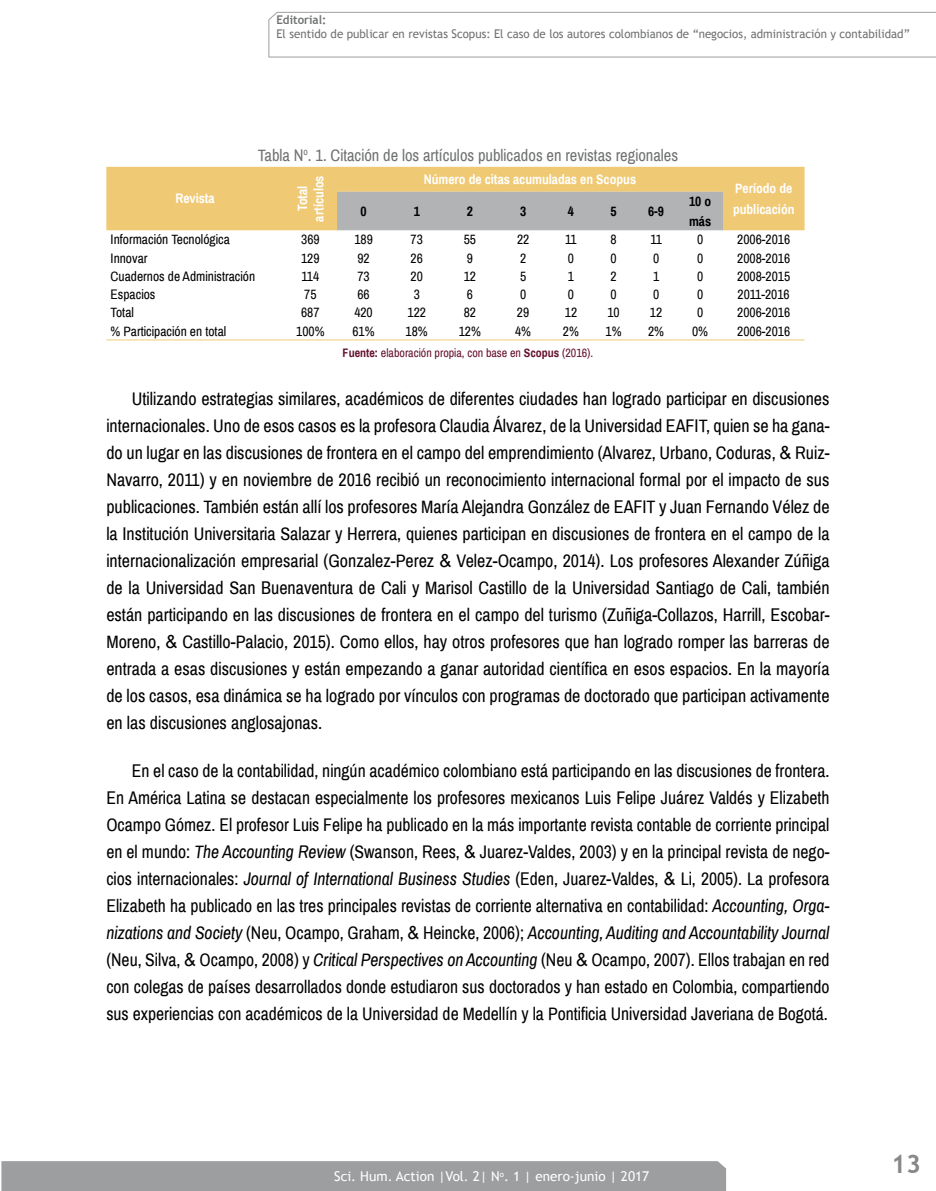
<style>
.page{position:relative;width:936px;height:1191px;background:#fff}
.page>*{position:absolute;margin:0;border:0;box-sizing:border-box;transform-origin:0 0}
.t1{font:700 25.5px "Trebuchet MS";color:#87888a}
.t2{font:18px/27px "Archivo Narrow";color:#000;text-align:justify}
.t3{font:16.5px "Archivo Narrow";color:#707172}
.t4{font:13.5px "Archivo Narrow";color:#000}
.t5{font:700 13.5px/16.5px "Archivo Narrow";color:#fff;text-align:center}
.t6{font:13.5px "Trebuchet MS";color:#fff}
.t7{font:700 13.5px/20.2px "Archivo Narrow";color:#000}
.t8{font:12px "Trebuchet MS";color:#707172;scale:.96 1}
.t9{font:12px "Archivo Narrow";color:#66122e}
.t10{font:700 12px "Trebuchet MS";color:#707172;scale:.96 1}
.s1{font-weight:700}
.s2{font-family:"Arial"}
.s3{font-style:italic}
</style>
<div class="page">
<div style="left:1px;top:1161px;width:725px;height:30px;background:#9c9e9f"></div>
<svg style="left:268px;top:12px;width:667px;height:46px"></svg>
<svg style="left:106px;top:167px;width:698px;height:63px;background:#dac189"></svg>
<hr style="left:106px;top:339px;width:178px;height:1px;background:#f0c974">
<hr style="left:284px;top:339px;width:53px;height:1px;background:#f0c974">
<hr style="left:337px;top:339px;width:53px;height:1px;background:#f0c974">
<hr style="left:390px;top:339px;width:53px;height:1px;background:#f0c974">
<hr style="left:443px;top:339px;width:53px;height:1px;background:#f0c974">
<hr style="left:496px;top:339px;width:53px;height:1px;background:#f0c974">
<hr style="left:549px;top:339px;width:43px;height:1px;background:#f0c974">
<hr style="left:592px;top:339px;width:43px;height:1px;background:#f0c974">
<hr style="left:635px;top:339px;width:42px;height:1px;background:#f0c974">
<hr style="left:677px;top:339px;width:46px;height:1px;background:#f0c974">
<hr style="left:723px;top:339px;width:81px;height:1px;background:#f0c974">
<p class="t10" style="left:276px;top:12px;width:53px">Editorial:</p>
<p class="t8" style="left:276px;top:26px;width:661px">El sentido de publicar en revistas Scopus: El caso de los autores colombianos de “negocios, administración y contabilidad”</p>
<p class="t5" style="left:175px;top:190px;width:41px">Revista</p>
<p class="t3" style="left:258px;top:145px;width:422px">Tabla N<sup>o</sup>. 1. Citación de los artículos publicados en revistas regionales</p>
<p class="t5" style="left:294px;top:222px;width:48px;rotate:-90deg">Total artículos</p>
<p class="t5" style="left:424px;top:171px;width:214px">Número de citas acumuladas en Scopus</p>
<p class="t5" style="left:735px;top:180px;width:59px">Período de</p>
<p class="t7" style="left:689px;top:191px;width:24px">10 o más</p>
<p class="t7" style="left:360px;top:201px;width:8px">0</p>
<p class="t7" style="left:413px;top:201px;width:8px">1</p>
<p class="t7" style="left:467px;top:201px;width:8px">2</p>
<p class="t7" style="left:520px;top:201px;width:8px">3</p>
<p class="t7" style="left:568px;top:201px;width:8px">4</p>
<p class="t7" style="left:610px;top:201px;width:8px">5</p>
<p class="t7" style="left:648px;top:201px;width:17px">6-9</p>
<p class="t5" style="left:733px;top:201px;width:63px">publicación</p>
<p class="t4" style="left:111px;top:231px;width:121px">Información Tecnológica</p>
<p class="t4" style="left:301px;top:231px;width:20px">369</p>
<p class="t4" style="left:354px;top:231px;width:20px">189</p>
<p class="t4" style="left:410px;top:231px;width:14px">73</p>
<p class="t4" style="left:464px;top:231px;width:14px">55</p>
<p class="t4" style="left:517px;top:231px;width:14px">22</p>
<p class="t4" style="left:565px;top:231px;width:13px">11</p>
<p class="t4" style="left:610px;top:231px;width:8px">8</p>
<p class="t4" style="left:650px;top:231px;width:13px">11</p>
<p class="t4" style="left:697px;top:231px;width:8px">0</p>
<p class="t4" style="left:737px;top:231px;width:54px">2006-2016</p>
<p class="t4" style="left:111px;top:250px;width:38px">Innovar</p>
<p class="t4" style="left:301px;top:250px;width:20px">129</p>
<p class="t4" style="left:357px;top:250px;width:14px">92</p>
<p class="t4" style="left:410px;top:250px;width:14px">26</p>
<p class="t4" style="left:467px;top:250px;width:8px">9</p>
<p class="t4" style="left:520px;top:250px;width:8px">2</p>
<p class="t4" style="left:568px;top:250px;width:8px">0</p>
<p class="t4" style="left:610px;top:250px;width:8px">0</p>
<p class="t4" style="left:653px;top:250px;width:8px">0</p>
<p class="t4" style="left:697px;top:250px;width:8px">0</p>
<p class="t4" style="left:737px;top:250px;width:54px">2008-2016</p>
<p class="t4" style="left:111px;top:268px;width:146px">Cuadernos de Administración</p>
<p class="t4" style="left:301px;top:268px;width:19px">114</p>
<p class="t4" style="left:357px;top:268px;width:14px">73</p>
<p class="t4" style="left:410px;top:268px;width:14px">20</p>
<p class="t4" style="left:463px;top:268px;width:14px">12</p>
<p class="t4" style="left:520px;top:268px;width:8px">5</p>
<p class="t4" style="left:568px;top:268px;width:8px">1</p>
<p class="t4" style="left:610px;top:268px;width:8px">2</p>
<p class="t4" style="left:653px;top:268px;width:8px">1</p>
<p class="t4" style="left:697px;top:268px;width:8px">0</p>
<p class="t4" style="left:737px;top:268px;width:54px">2008-2015</p>
<p class="t4" style="left:110px;top:286px;width:46px">Espacios</p>
<p class="t4" style="left:304px;top:286px;width:14px">75</p>
<p class="t4" style="left:357px;top:286px;width:14px">66</p>
<p class="t4" style="left:413px;top:286px;width:8px">3</p>
<p class="t4" style="left:467px;top:286px;width:8px">6</p>
<p class="t4" style="left:520px;top:286px;width:8px">0</p>
<p class="t4" style="left:568px;top:286px;width:8px">0</p>
<p class="t4" style="left:610px;top:286px;width:8px">0</p>
<p class="t4" style="left:653px;top:286px;width:8px">0</p>
<p class="t4" style="left:697px;top:286px;width:8px">0</p>
<p class="t4" style="left:737px;top:286px;width:54px">2011-2016</p>
<p class="t4" style="left:110px;top:304px;width:25px">Total</p>
<p class="t4" style="left:301px;top:304px;width:20px">687</p>
<p class="t4" style="left:354px;top:304px;width:20px">420</p>
<p class="t4" style="left:407px;top:304px;width:20px">122</p>
<p class="t4" style="left:463px;top:304px;width:14px">82</p>
<p class="t4" style="left:517px;top:304px;width:14px">29</p>
<p class="t4" style="left:565px;top:304px;width:14px">12</p>
<p class="t4" style="left:607px;top:304px;width:14px">10</p>
<p class="t4" style="left:650px;top:304px;width:14px">12</p>
<p class="t4" style="left:697px;top:304px;width:8px">0</p>
<p class="t4" style="left:737px;top:304px;width:54px">2006-2016</p>
<p class="t4" style="left:110px;top:323px;width:117px">% Participación en total</p>
<p class="t4" style="left:296px;top:323px;width:30px">100%</p>
<p class="t4" style="left:352px;top:323px;width:24px">61%</p>
<p class="t4" style="left:405px;top:323px;width:24px">18%</p>
<p class="t4" style="left:459px;top:323px;width:24px">12%</p>
<p class="t4" style="left:515px;top:323px;width:17px">4%</p>
<p class="t4" style="left:563px;top:323px;width:17px">2%</p>
<p class="t4" style="left:605px;top:323px;width:17px">1%</p>
<p class="t4" style="left:648px;top:323px;width:17px">2%</p>
<p class="t4" style="left:692px;top:323px;width:17px">0%</p>
<p class="t4" style="left:737px;top:323px;width:54px">2006-2016</p>
<p class="t9" style="left:342px;top:345px;width:252px"><span class="s1">Fuente:</span> elaboración propia, con base en <span class="s1">Scopus</span> (2016).</p>
<p class="t2" style="left:106px;top:385px;width:724px;text-indent:26px">Utilizando estrategias similares, académicos de diferentes ciudades han logrado participar en discusiones internacionales. Uno de esos casos es la profesora Claudia Álvarez, de la Universidad EAFIT, quien se ha gana&shy;do un lugar en las discusiones de frontera en el campo del emprendimiento (Alvarez, Urbano, Coduras, <span class="s2">&amp;</span> Ruiz-Navarro, 2011) y en noviembre de 2016 recibió un reconocimiento internacional formal por el impacto de sus publicaciones. También están allí los profesores María Alejandra González de EAFIT y Juan Fernando Vélez de la Institución Universitaria Salazar y Herrera, quienes participan en discusiones de frontera en el campo de la internacionalización empresarial (Gonzalez-Perez <span class="s2">&amp;</span> Velez-Ocampo, 2014). Los profesores Alexander Zúñiga de la Universidad San Buenaventura de Cali y Marisol Castillo de la Universidad Santiago de Cali, también están participando en las discusiones de frontera en el campo del turismo (Zuñiga-Collazos, Harrill, Escobar-Moreno, <span class="s2">&amp;</span> Castillo-Palacio, 2015). Como ellos, hay otros profesores que han logrado romper las barreras de entrada a esas discusiones y están empezando a ganar autoridad científica en esos espacios. En la mayoría de los casos, esa dinámica se ha logrado por vínculos con programas de doctorado que participan activamente en las discusiones anglosajonas.</p>
<p class="t2" style="left:106px;top:758px;width:724px;text-indent:26px">En el caso de la contabilidad, ningún académico colombiano está participando en las discusiones de frontera.<br>En América Latina se destacan especialmente los profesores mexicanos Luis Felipe Juárez Valdés y Elizabeth Ocampo Gómez. El profesor Luis Felipe ha publicado en la más importante revista contable de corriente principal en el mundo: <span class="s3">The Accounting Review</span> (Swanson, Rees, <span class="s2">&amp;</span> Juarez-Valdes, 2003) y en la principal revista de nego&shy;cios internacionales: <span class="s3">Journal of International Business Studies</span> (Eden, Juarez-Valdes, <span class="s2">&amp;</span> Li, 2005). La profesora Elizabeth ha publicado en las tres principales revistas de corriente alternativa en contabilidad: <span class="s3">Accounting, Orga&shy;nizations and Society</span> (Neu, Ocampo, Graham, <span class="s2">&amp;</span> Heincke, 2006); <span class="s3">Accounting, Auditing and Accountability Journal </span>(Neu, Silva, <span class="s2">&amp;</span> Ocampo, 2008) y <span class="s3">Critical Perspectives on Accounting</span> (Neu <span class="s2">&amp;</span> Ocampo, 2007). Ellos trabajan en red con colegas de países desarrollados donde estudiaron sus doctorados y han estado en Colombia, compartiendo sus experiencias con académicos de la Universidad de Medellín y la Pontificia Universidad Javeriana de Bogotá.</p>
<p class="t6" style="left:334px;top:1167px;width:316px">Sci. Hum. Action |Vol. 2| N<sup>o</sup>. 1 | enero-junio | 2017</p>
<h1 class="t1" style="left:891px;top:1147px;width:31px">13</h1>
</div>
